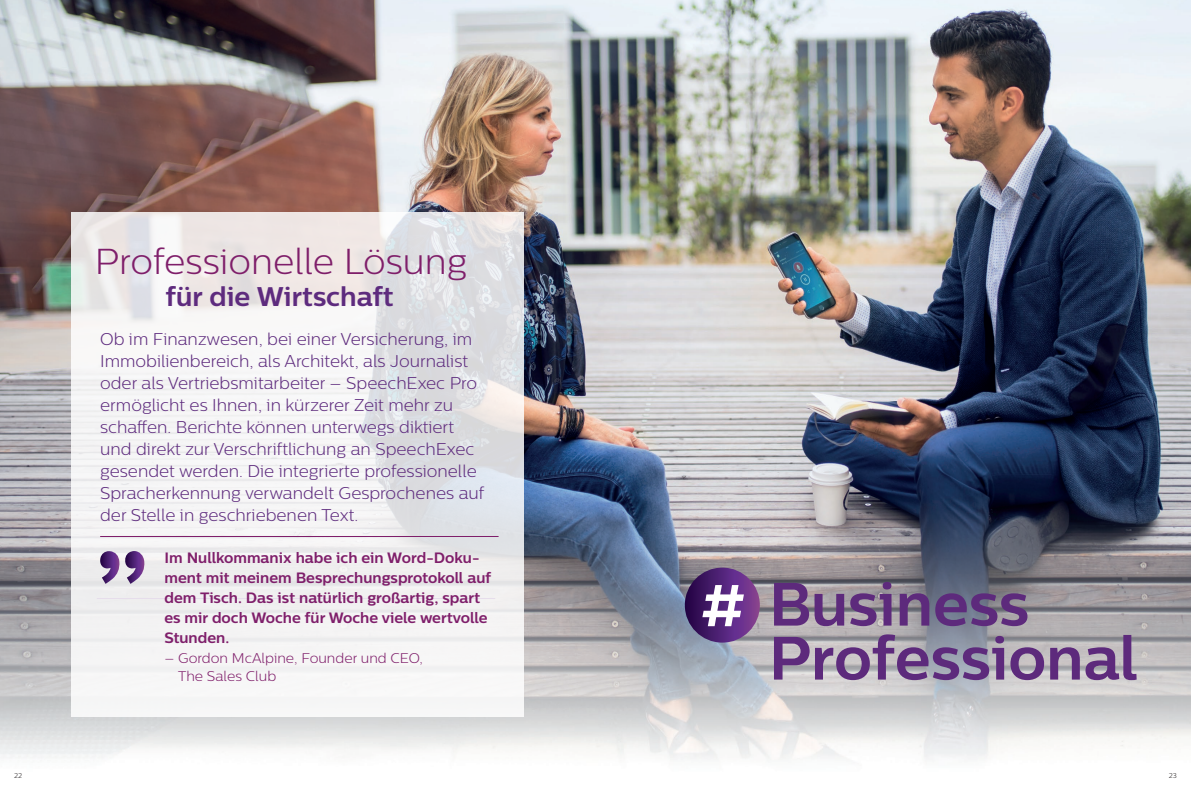
<style>
.page{position:relative;width:1191px;height:792px;background:#fff}
.page>*{position:absolute;margin:0;border:0;box-sizing:border-box;transform-origin:0 0}
.t1{font:700 61px/54px "Centrale Sans";color:#5d2a7c}
.t2{font:300 36px "Centrale Sans";color:#7f1e6a}
.t3{font:700 27px "Centrale Sans";color:#5e2b7e}
.t4{font:300 17px/22px "Centrale Sans";color:#5e2b7e}
.t5{font:700 15px/20px "Centrale Sans";color:#7f1f6b}
.t6{font:300 14px/18px "Centrale Sans";color:#7f1f6b}
.t7{font:300 7px "Centrale Sans";color:#231f20}
.s1{font-size:58.8px;color:#fff}
</style>
<div class="page">
<img style="left:0;top:0;width:1191px;height:759px">
<svg style="left:72px;top:212px;width:452px;height:505px;fill:#f2f2f2"></svg>
<hr style="left:100px;top:536px;width:398px;height:1px;background:#7f1e6a">
<svg style="left:99px;top:551px;width:46px;height:33px;background:#9980ad"></svg>
<svg style="left:685px;top:568px;width:75px;height:75px;background:#532476"></svg>
<p class="t7" style="left:14px;top:771px;width:9px">22</p>
<h2 class="t2" style="left:95px;top:241px;width:374px">Professionelle Lösung</h2>
<h3 class="t3" style="left:166px;top:280px;width:229px">für die Wirtschaft</h3>
<p class="t4" style="left:100px;top:328px;width:386px">Ob im Finanzwesen, bei einer Versicherung, im Immobilienbereich, als Architekt, als Journalist oder als Vertriebsmitarbeiter – SpeechExec Pro ermöglicht es Ihnen, in kürzerer Zeit mehr zu schaffen. Berichte können unterwegs diktiert und direkt zur Verschriftlichung an SpeechExec gesendet werden. Die integrierte professionelle Spracherkennung verwandelt Gesprochenes auf der Stelle in geschriebenen Text.</p>
<p class="t5" style="left:164px;top:547px;width:328px">Im Nullkommanix habe ich ein Word-Doku&shy;ment mit meinem Besprechungsprotokoll auf dem Tisch. Das ist natürlich großartig, spart es mir doch Woche für Woche viele wertvolle Stunden.</p>
<p class="t6" style="left:178px;top:649px;width:246px;text-indent:-14px">– Gordon McAlpine, Founder und CEO,<br>The Sales Club</p>
<h1 class="t1" style="left:769px;top:576px;width:371px;text-indent:-69px"><span class="s1">#</span> Business<br>Professional</h1>
<p class="t7" style="left:1168px;top:771px;width:9px">23</p>
</div>
